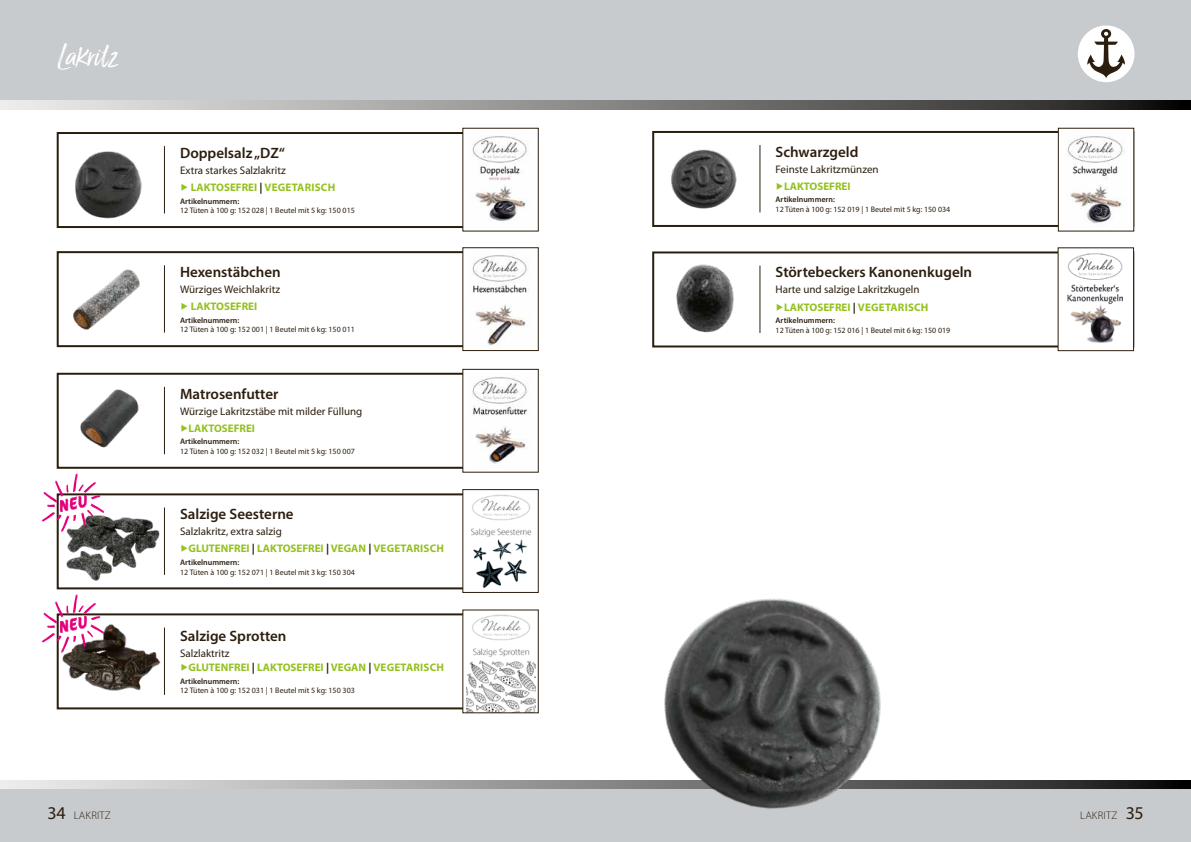
<style>
.page{position:relative;width:1191px;height:842px;background:#fff}
.page>*{position:absolute;margin:0;border:0;box-sizing:border-box;transform-origin:0 0}
.t1{font:37px "Lucky Fellas";color:#fff}
.t2{font:600 15px "Myriad Pro";color:#2c1e0e}
.t3{font:11px/17.2px "Myriad Pro";color:#2c1e0e}
.t4{font:700 11px/17.2px "Myriad Pro";color:#95c11f}
.t5{font:300 11px "Myriad Pro";letter-spacing:.02em;color:#2c1e0e}
.t6{font:8px "Myriad Pro";color:#2c1e0e}
.t7{font:600 8px "Myriad Pro";color:#2c1e0e}
.s1{color:#95c11f}
.s2{font-weight:700;color:#95c11f}
.s3{font-weight:700}
.s4{font-weight:400;color:#2c1e0e}
.s5{color:#2c1e0e}
.s6{font-weight:400;font-size:18px}
</style>
<div class="page">
<div style="left:0;top:784px;width:1191px;height:58px;background:#c8cbce"></div>
<div style="left:0;top:0;width:1191px;height:104px;background:#c8cbce"></div>
<svg style="left:0;top:101px;width:1191px;height:8px;background:#858584"></svg>
<svg style="left:0;top:780px;width:1191px;height:9px;background:#9a9a99"></svg>
<div style="left:57px;top:132px;width:482px;height:96px;border:2px solid #2c1e0e"></div>
<div style="left:57px;top:251px;width:482px;height:96px;border:2px solid #2c1e0e"></div>
<div style="left:652px;top:251px;width:482px;height:96px;border:2px solid #2c1e0e"></div>
<div style="left:57px;top:373px;width:482px;height:96px;border:2px solid #2c1e0e"></div>
<div style="left:652px;top:131px;width:482px;height:96px;border:2px solid #2c1e0e"></div>
<hr style="left:164px;top:146px;width:1px;height:67px;background:#2c1e0e">
<hr style="left:164px;top:265px;width:1px;height:68px;background:#2c1e0e">
<hr style="left:759px;top:266px;width:1px;height:67px;background:#2c1e0e">
<hr style="left:164px;top:387px;width:1px;height:67px;background:#2c1e0e">
<hr style="left:759px;top:145px;width:1px;height:67px;background:#2c1e0e">
<img style="left:671px;top:149px;width:66px;height:60px">
<img style="left:80px;top:389px;width:59px;height:59px">
<img style="left:73px;top:269px;width:67px;height:61px">
<img style="left:75px;top:151px;width:67px;height:68px">
<div style="left:1077px;top:26px;width:57px;height:56px;background:#fff;border-radius:50%"></div>
<svg style="left:1087px;top:29px;width:38px;height:49px"></svg>
<img style="left:676px;top:264px;width:58px;height:69px">
<div style="left:57px;top:493px;width:482px;height:96px;border:2px solid #2c1e0e"></div>
<div style="left:57px;top:613px;width:482px;height:96px;border:2px solid #2c1e0e"></div>
<hr style="left:164px;top:627px;width:1px;height:68px;background:#2c1e0e">
<div style="left:463px;top:490px;width:75px;height:102px;background:#fff"></div>
<img style="left:471px;top:494px;width:55px;height:94px">
<div style="left:462px;top:489px;width:77px;height:104px;border:1px solid #2c1e0e"></div>
<div style="left:463px;top:610px;width:75px;height:103px;background:#fff"></div>
<img style="left:466px;top:614px;width:60px;height:97px">
<img style="left:56px;top:493px;width:139px;height:90px">
<img style="left:56px;top:624px;width:108px;height:86px">
<img style="left:526px;top:489px;width:496px;height:320px">
<div style="left:463px;top:128px;width:75px;height:103px;background:#fff"></div>
<img style="left:472px;top:136px;width:56px;height:85px">
<div style="left:462px;top:128px;width:77px;height:104px;border:1px solid #2c1e0e"></div>
<div style="left:463px;top:248px;width:75px;height:103px;background:#fff"></div>
<img style="left:472px;top:255px;width:56px;height:93px">
<div style="left:462px;top:247px;width:77px;height:104px;border:1px solid #2c1e0e"></div>
<div style="left:463px;top:369px;width:75px;height:103px;background:#fff"></div>
<img style="left:472px;top:377px;width:56px;height:87px">
<div style="left:462px;top:369px;width:77px;height:104px;border:1px solid #2c1e0e"></div>
<div style="left:1058px;top:248px;width:75px;height:103px;background:#fff"></div>
<img style="left:1067px;top:253px;width:56px;height:90px">
<div style="left:1057px;top:247px;width:77px;height:104px;border:1px solid #2c1e0e"></div>
<div style="left:1058px;top:128px;width:75px;height:103px;background:#fff"></div>
<img style="left:1067px;top:136px;width:57px;height:87px">
<div style="left:1057px;top:128px;width:77px;height:104px;border:1px solid #2c1e0e"></div>
<svg style="left:42px;top:473px;width:62px;height:59px"></svg>
<svg style="left:42px;top:594px;width:62px;height:59px"></svg>
<h1 class="t1" style="left:57px;top:35px;width:62px">Lakritz</h1>
<h2 class="t2" style="left:180px;top:143px;width:106px">Doppelsalz „DZ“</h2>
<h3 class="t3" style="left:180px;top:161px;width:157px">Extra starkes Salzlakritz<br><span class="s1">▶</span> <span class="s2">LAKTOSEFREI</span> <span class="s3">|</span> <span class="s2">VEGETARISCH</span></h3>
<p class="t7" style="left:180px;top:196px;width:61px">Artikelnummern:</p>
<p class="t6" style="left:180px;top:206px;width:176px">12 Tüten à 100 g: 152 028 | 1 Beutel mit 5 kg: 150 015</p>
<h2 class="t2" style="left:180px;top:262px;width:102px">Hexenstäbchen</h2>
<h3 class="t3" style="left:180px;top:281px;width:101px">Würziges Weichlakritz <span class="s1">▶</span> <span class="s2">LAKTOSEFREI</span></h3>
<p class="t7" style="left:180px;top:315px;width:61px">Artikelnummern:</p>
<p class="t6" style="left:180px;top:325px;width:176px">12 Tüten à 100 g: 152 001 | 1 Beutel mit 6 kg: 150 011</p>
<h2 class="t2" style="left:180px;top:384px;width:100px">Matrosenfutter</h2>
<h3 class="t3" style="left:180px;top:402px;width:184px">Würzige Lakritzstäbe mit milder Füllung <span class="s1">▶</span><span class="s2">LAKTOSEFREI</span></h3>
<p class="t7" style="left:180px;top:436px;width:61px">Artikelnummern:</p>
<p class="t6" style="left:180px;top:446px;width:176px">12 Tüten à 100 g: 152 032 | 1 Beutel mit 5 kg: 150 007</p>
<h2 class="t2" style="left:180px;top:505px;width:115px">Salzige Seesterne</h2>
<h3 class="t4" style="left:180px;top:523px;width:265px"><span class="s4">Salzlakritz, extra salzig<br></span>▶GLUTENFREI <span class="s5">|</span> LAKTOSEFREI <span class="s5">|</span> VEGAN <span class="s5">|</span> VEGETARISCH</h3>
<p class="t7" style="left:180px;top:557px;width:61px">Artikelnummern:</p>
<p class="t6" style="left:180px;top:567px;width:176px">12 Tüten à 100 g: 152 071 | 1 Beutel mit 3 kg: 150 304</p>
<h2 class="t2" style="left:180px;top:626px;width:108px">Salzige Sprotten</h2>
<h3 class="t4" style="left:180px;top:645px;width:265px;line-height:14.4px"><span class="s4">Salzlaktritz<br></span>▶GLUTENFREI <span class="s5">|</span> LAKTOSEFREI <span class="s5">|</span> VEGAN <span class="s5">|</span> VEGETARISCH</h3>
<p class="t7" style="left:180px;top:676px;width:61px">Artikelnummern:</p>
<p class="t6" style="left:180px;top:685px;width:176px">12 Tüten à 100 g: 152 031 | 1 Beutel mit 5 kg: 150 303</p>
<h2 class="t2" style="left:775px;top:142px;width:84px">Schwarzgeld</h2>
<h3 class="t3" style="left:775px;top:160px;width:104px">Feinste Lakritzmünzen <span class="s1">▶</span><span class="s2">LAKTOSEFREI</span></h3>
<p class="t7" style="left:775px;top:195px;width:61px">Artikelnummern:</p>
<p class="t6" style="left:775px;top:204px;width:176px">12 Tüten à 100 g: 152 019 | 1 Beutel mit 5 kg: 150 034</p>
<h2 class="t2" style="left:775px;top:263px;width:198px">Störtebeckers Kanonenkugeln</h2>
<h3 class="t3" style="left:775px;top:281px;width:154px">Harte und salzige Lakritzkugeln <span class="s1">▶</span><span class="s2">LAKTOSEFREI</span> <span class="s3">|</span> <span class="s2">VEGETARISCH</span></h3>
<p class="t7" style="left:775px;top:315px;width:61px">Artikelnummern:</p>
<p class="t6" style="left:775px;top:325px;width:176px">12 Tüten à 100 g: 152 016 | 1 Beutel mit 6 kg: 150 019</p>
<h3 class="t5" style="left:47px;top:810px;width:65px"><span class="s6">34</span> LAKRITZ</h3>
<h3 class="t5" style="left:1080px;top:810px;width:65px">LAKRITZ <span class="s6">35</span></h3>
</div>
